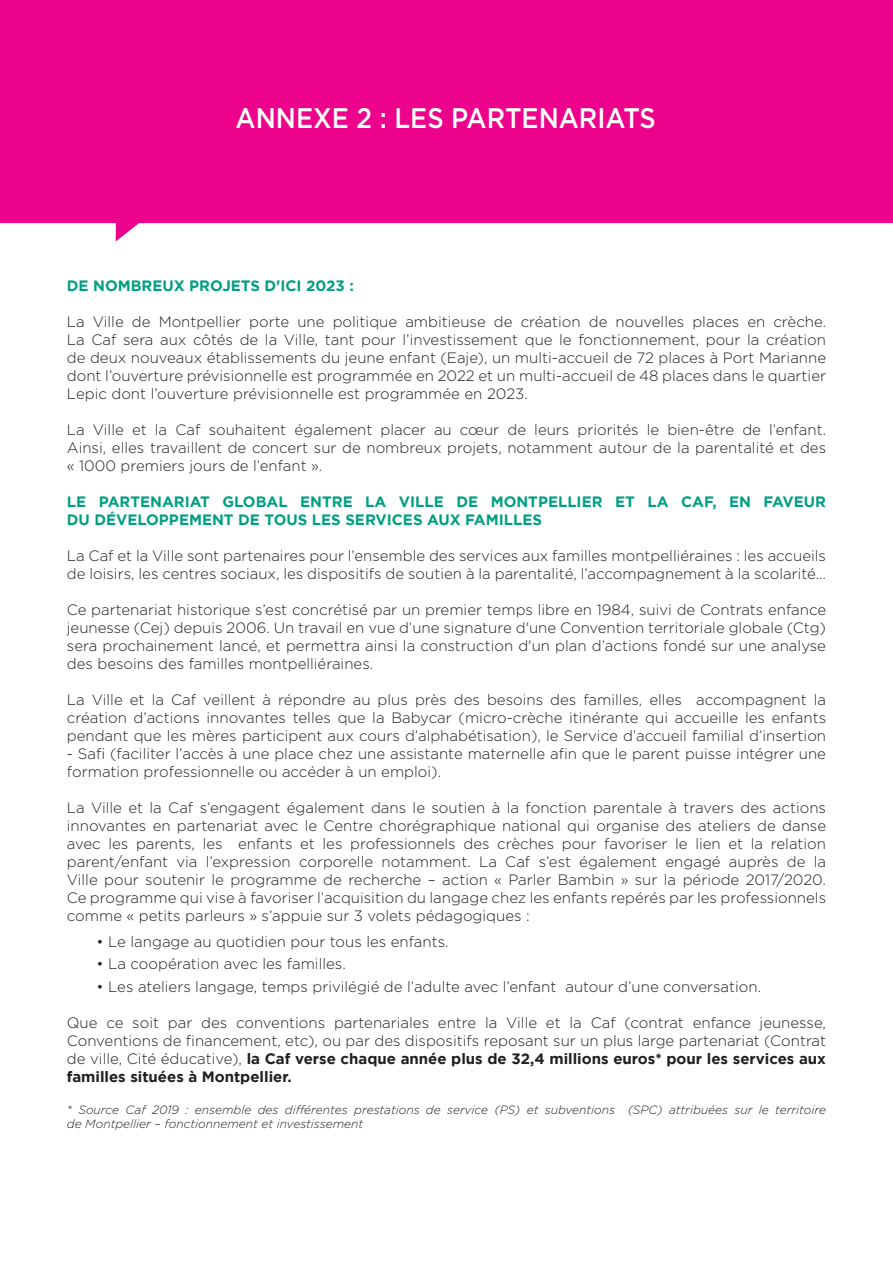
<style>
.page{position:relative;width:893px;height:1263px;background:#fff}
.page>*{position:absolute;margin:0;border:0;box-sizing:border-box;transform-origin:0 0}
.t1{font:500 28.35px "Gotham";color:#fff;scale:.9 1}
.t2{font:300 15px/18px "Gotham";color:#231f20;text-align:justify}
.t3{font:700 15px/18px "Gotham";color:#009f81}
.t4{font:italic 300 12px/14.4px "Gotham";color:#231f20}
.s1{font-weight:700}
</style>
<div class="page">
<svg style="left:0;top:122px;width:893px;height:120px;background:#ef299d"></svg>
<div style="left:0;top:0;width:893px;height:122px;background:#ed028c"></div>
<h1 class="t1" style="left:236px;top:99px;width:468px">ANNEXE 2 : LES PARTENARIATS</h1>
<p class="t3" style="left:67px;top:276px;width:288px">DE NOMBREUX PROJETS D'ICI 2023 :</p>
<p class="t2" style="left:67px;top:312px;width:761px">La Ville de Montpellier porte une politique ambitieuse de création de nouvelles places en crèche.<br>La Caf sera aux côtés de la Ville, tant pour l’investissement que le fonctionnement, pour la création de deux nouveaux établissements du jeune enfant (Eaje), un multi-accueil de 72 places à Port Marianne dont l’ouverture prévisionnelle est programmée en 2022 et un multi-accueil de 48 places dans le quartier Lepic dont l’ouverture prévisionnelle est programmée en 2023.</p>
<p class="t2" style="left:67px;top:420px;width:761px">La Ville et la Caf souhaitent également placer au cœur de leurs priorités le bien-être de l’enfant.<br>Ainsi, elles travaillent de concert sur de nombreux projets, notamment autour de la parentalité et des « 1000 premiers jours de l’enfant ».</p>
<p class="t3" style="left:67px;top:492px;width:761px">LE PARTENARIAT GLOBAL ENTRE LA VILLE DE MONTPELLIER ET LA CAF, EN FAVEUR<br>DU DÉVELOPPEMENT DE TOUS LES SERVICES AUX FAMILLES</p>
<p class="t2" style="left:67px;top:546px;width:761px">La Caf et la Ville sont partenaires pour l’ensemble des services aux familles montpelliéraines : les accueils de loisirs, les centres sociaux, les dispositifs de soutien à la parentalité, l’accompagnement à la scolarité…</p>
<p class="t2" style="left:67px;top:600px;width:761px">Ce partenariat historique s’est concrétisé par un premier temps libre en 1984, suivi de Contrats enfance jeunesse (Cej) depuis 2006. Un travail en vue d’une signature d'une Convention territoriale globale (Ctg) sera prochainement lancé, et permettra ainsi la construction d'un plan d’actions fondé sur une analyse des besoins des familles montpelliéraines.</p>
<p class="t2" style="left:67px;top:690px;width:761px">La Ville et la Caf veillent à répondre au plus près des besoins des familles, elles accompagnent la création d’actions innovantes telles que la Babycar (micro-crèche itinérante qui accueille les enfants pendant que les mères participent aux cours d’alphabétisation), le Service d’accueil familial d’insertion</p>
<p class="t2" style="left:67px;top:744px;width:761px">- Safi (faciliter l’accès à une place chez une assistante maternelle afin que le parent puisse intégrer une formation professionnelle ou accéder à un emploi).</p>
<p class="t2" style="left:67px;top:798px;width:761px">La Ville et la Caf s’engagent également dans le soutien à la fonction parentale à travers des actions innovantes en partenariat avec le Centre chorégraphique national qui organise des ateliers de danse avec les parents, les enfants et les professionnels des crèches pour favoriser le lien et la relation parent/enfant via l’expression corporelle notamment. La Caf s’est également engagé auprès de la Ville pour soutenir le programme de recherche – action « Parler Bambin » sur la période 2017/2020.<br>Ce programme qui vise à favoriser l’acquisition du langage chez les enfants repérés par les professionnels comme « petits parleurs » s’appuie sur 3 volets pédagogiques :</p>
<p class="t2" style="left:97px;top:932px;width:354px">• Le langage au quotidien pour tous les enfants.</p>
<p class="t2" style="left:97px;top:955px;width:251px">• La coopération avec les familles.</p>
<p class="t2" style="left:97px;top:977px;width:666px">• Les ateliers langage, temps privilégié de l’adulte avec l’enfant autour d’une conversation.</p>
<p class="t2" style="left:67px;top:1013px;width:761px">Que ce soit par des conventions partenariales entre la Ville et la Caf (contrat enfance jeunesse, Conventions de financement, etc), ou par des dispositifs reposant sur un plus large partenariat (Contrat de ville, Cité éducative), <span class="s1">la Caf verse chaque année plus de 32,4 millions euros* pour les services aux familles situées à Montpellier.</span></p>
<p class="t4" style="left:67px;top:1102px;width:761px">* Source Caf 2019 : ensemble des différentes prestations de service (PS) et subventions (SPC) attribuées sur le territoire de Montpellier – fonctionnement et investissement</p>
</div>
